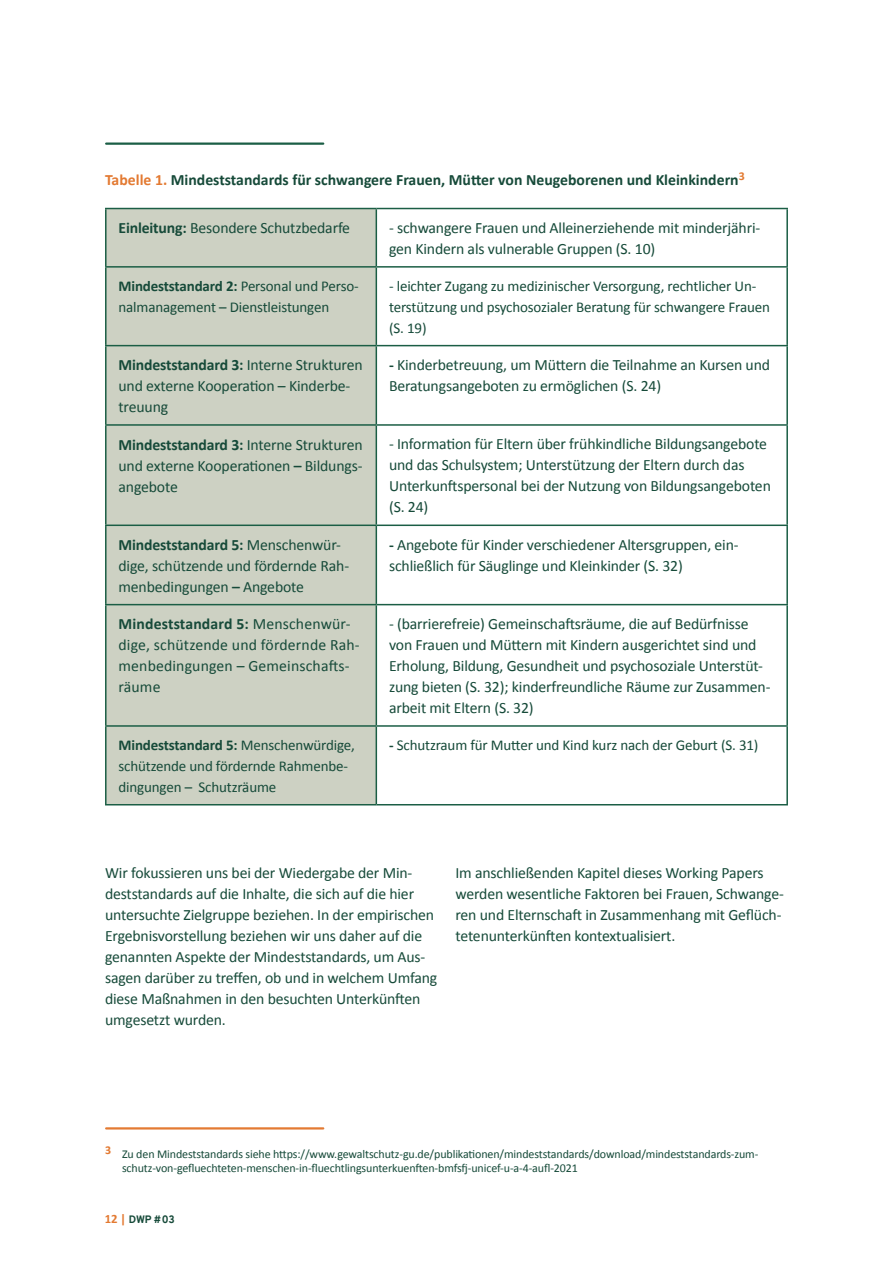
<style>
.page{position:relative;width:893px;height:1263px;background:#fff}
.page>*{position:absolute;margin:0;border:0;box-sizing:border-box;transform-origin:0 0}
.t1{font:15.75px/21px "Calibri";letter-spacing:-.01em;color:#164a39}
.t2{font:15.75px/21px "Calibri";letter-spacing:.01em;color:#164a39}
.t3{font:700 15.75px "Calibri";color:#164a39}
.t4{font:15px/21px "Calibri";letter-spacing:-.01em;color:#164a39}
.t5{font:12px/13.5px "Calibri";letter-spacing:-.01em;color:#164a39}
.t6{font:800 10.5px "Overpass";color:#164a39}
.s1{color:#e37a32}
.s2{font-weight:700}
.s3{font-family:"Calibri";font-weight:700;font-size:12.75px;color:#e37a32}
</style>
<div class="page">
<div style="left:107px;top:209px;width:269px;height:595px;background:#cdd1c3"></div>
<hr style="left:105px;top:208px;width:271px;height:1px;background:#1b5e45">
<hr style="left:105px;top:209px;width:2px;height:57px;background:#1b5e45">
<hr style="left:376px;top:208px;width:412px;height:1px;background:#1b5e45">
<hr style="left:376px;top:209px;width:1px;height:57px;background:#1b5e45">
<hr style="left:786px;top:209px;width:2px;height:57px;background:#1b5e45">
<hr style="left:105px;top:266px;width:271px;height:2px;background:#1b5e45">
<hr style="left:105px;top:268px;width:2px;height:77px;background:#1b5e45">
<hr style="left:376px;top:266px;width:412px;height:2px;background:#1b5e45">
<hr style="left:376px;top:268px;width:1px;height:77px;background:#1b5e45">
<hr style="left:786px;top:268px;width:2px;height:77px;background:#1b5e45">
<hr style="left:105px;top:345px;width:271px;height:1px;background:#1b5e45">
<hr style="left:105px;top:346px;width:2px;height:78px;background:#1b5e45">
<hr style="left:376px;top:345px;width:412px;height:1px;background:#1b5e45">
<hr style="left:376px;top:346px;width:1px;height:78px;background:#1b5e45">
<hr style="left:786px;top:346px;width:2px;height:78px;background:#1b5e45">
<hr style="left:105px;top:424px;width:271px;height:2px;background:#1b5e45">
<hr style="left:105px;top:426px;width:2px;height:98px;background:#1b5e45">
<hr style="left:376px;top:424px;width:412px;height:2px;background:#1b5e45">
<hr style="left:376px;top:426px;width:1px;height:98px;background:#1b5e45">
<hr style="left:786px;top:426px;width:2px;height:98px;background:#1b5e45">
<hr style="left:105px;top:524px;width:271px;height:2px;background:#1b5e45">
<hr style="left:105px;top:526px;width:2px;height:78px;background:#1b5e45">
<hr style="left:376px;top:524px;width:412px;height:2px;background:#1b5e45">
<hr style="left:376px;top:526px;width:1px;height:78px;background:#1b5e45">
<hr style="left:786px;top:526px;width:2px;height:78px;background:#1b5e45">
<hr style="left:105px;top:604px;width:271px;height:1px;background:#1b5e45">
<hr style="left:105px;top:605px;width:2px;height:120px;background:#1b5e45">
<hr style="left:376px;top:604px;width:412px;height:1px;background:#1b5e45">
<hr style="left:376px;top:605px;width:1px;height:120px;background:#1b5e45">
<hr style="left:786px;top:605px;width:2px;height:120px;background:#1b5e45">
<hr style="left:105px;top:725px;width:271px;height:2px;background:#1b5e45">
<hr style="left:105px;top:727px;width:2px;height:77px;background:#1b5e45">
<hr style="left:376px;top:725px;width:412px;height:2px;background:#1b5e45">
<hr style="left:376px;top:727px;width:1px;height:77px;background:#1b5e45">
<hr style="left:786px;top:727px;width:2px;height:77px;background:#1b5e45">
<hr style="left:105px;top:804px;width:271px;height:1px;background:#1b5e45">
<hr style="left:376px;top:804px;width:412px;height:1px;background:#1b5e45">
<hr style="left:106px;top:142px;width:217px;height:3px;background:#1b5e45">
<hr style="left:106px;top:1127px;width:217px;height:2px;background:#e37a32">
<p class="t3" style="left:105px;top:170px;width:641px"><span class="s1">Tabelle 1.</span> Mindeststandards für schwangere Frauen, Mütter von Neugeborenen und Kleinkindern<sup>3</sup></p>
<p class="t1" style="left:119px;top:217px;width:233px"><span class="s2">Einleitung:</span> Besondere Schutzbedarfe</p>
<p class="t1" style="left:389px;top:217px;width:373px">- schwangere Frauen und Alleinerziehende mit minderjähri&shy;gen Kindern als vulnerable Gruppen (S. 10)</p>
<p class="t4" style="left:119px;top:275px;width:242px"><span class="s2">Mindeststandard 2:</span> Personal und Perso&shy;nalmanagement – Dienstleistungen</p>
<p class="t4" style="left:389px;top:275px;width:382px">- leichter Zugang zu medizinischer Versorgung, rechtlicher Un&shy;terstützung und psychosozialer Beratung für schwangere Frauen (S. 19)</p>
<p class="t1" style="left:119px;top:354px;width:246px"><span class="s2">Mindeststandard 3:</span> Interne Strukturen und externe Kooperation – Kinderbe&shy;treuung</p>
<p class="t1" style="left:389px;top:354px;width:382px"><span class="s2">-</span> Kinderbetreuung, um Müttern die Teilnahme an Kursen und<br>Beratungsangeboten zu ermöglichen (S. 24)</p>
<p class="t1" style="left:118px;top:433px;width:246px;text-align:justify"><span class="s2">Mindeststandard 3:</span> Interne Strukturen und externe Kooperationen <span class="s2">–</span> Bildungs&shy;angebote</p>
<p class="t1" style="left:389px;top:433px;width:383px">- Information für Eltern über frühkindliche Bildungsangebote und das Schulsystem; Unterstützung der Eltern durch das Unterkunftspersonal bei der Nutzung von Bildungsangeboten (S. 24)</p>
<p class="t1" style="left:119px;top:533px;width:232px"><span class="s2">Mindeststandard 5:</span> Menschenwür&shy;dige, schützende und fördernde Rah&shy;menbedingungen <span class="s2">–</span> Angebote</p>
<p class="t1" style="left:389px;top:533px;width:351px"><span class="s2">-</span> Angebote für Kinder verschiedener Altersgruppen, ein&shy;schließlich für Säuglinge und Kleinkinder (S. 32)</p>
<p class="t2" style="left:119px;top:613px;width:243px"><span class="s2">Mindeststandard 5:</span> Menschenwür&shy;dige, schützende und fördernde Rah&shy;menbedingungen – Gemeinschafts&shy;räume</p>
<p class="t1" style="left:389px;top:613px;width:383px">- (barrierefreie) Gemeinschaftsräume, die auf Bedürfnisse von Frauen und Müttern mit Kindern ausgerichtet sind und Erholung, Bildung, Gesundheit und psychosoziale Unterstüt&shy;zung bieten (S. 32); kinderfreundliche Räume zur Zusammen&shy;arbeit mit Eltern (S. 32)</p>
<p class="t4" style="left:119px;top:734px;width:238px"><span class="s2">Mindeststandard 5:</span> Menschenwürdige, schützende und fördernde Rahmenbe&shy;dingungen – Schutzräume</p>
<p class="t4" style="left:389px;top:734px;width:371px"><span class="s2">-</span> Schutzraum für Mutter und Kind kurz nach der Geburt (S. 31)</p>
<p class="t1" style="left:105px;top:861px;width:334px">Wir fokussieren uns bei der Wiedergabe der Min&shy;deststandards auf die Inhalte, die sich auf die hier untersuchte Zielgruppe beziehen. In der empirischen Ergebnisvorstellung beziehen wir uns daher auf die genannten Aspekte der Mindeststandards, um Aus&shy;sagen darüber zu treffen, ob und in welchem Umfang diese Maßnahmen in den besuchten Unterkünften umgesetzt wurden.</p>
<p class="t1" style="left:455px;top:861px;width:330px">Im anschließenden Kapitel dieses Working Papers werden wesentliche Faktoren bei Frauen, Schwange&shy;ren und Elternschaft in Zusammenhang mit Geflüch&shy;tetenunterkünften kontextualisiert.</p>
<p class="t5" style="left:122px;top:1147px;width:638px;text-indent:-17px"><sup>3</sup> Zu den Mindeststandards siehe https://www.gewaltschutz-gu.de/publikationen/mindeststandards/download/mindeststandards-zum&shy;schutz-von-gefluechteten-menschen-in-fluechtlingsunterkuenften-bmfsfj-unicef-u-a-4-aufl-2021</p>
<p class="t6" style="left:105px;top:1212px;width:72px"><span class="s3">12 |</span> DWP #03</p>
</div>
